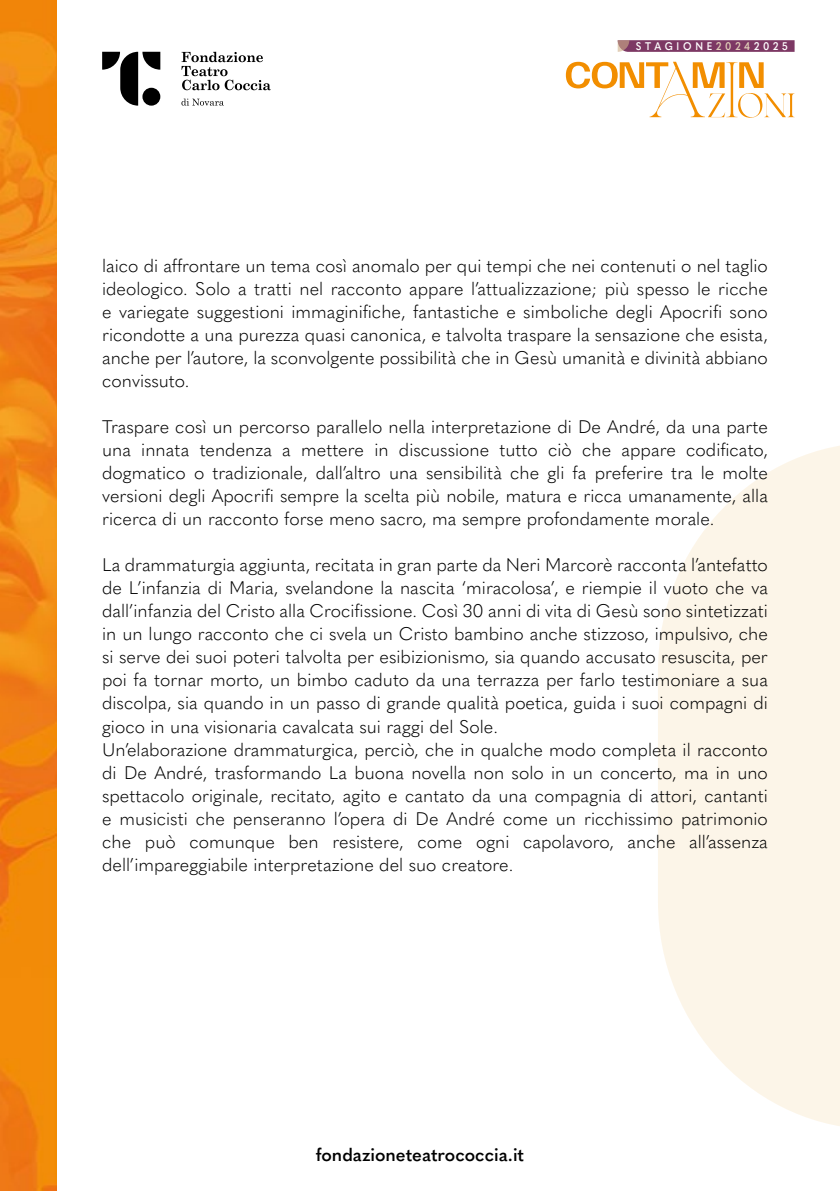
<style>
.page{position:relative;width:840px;height:1191px;background:#fff}
.page>*{position:absolute;margin:0;border:0;box-sizing:border-box;transform-origin:0 0}
.t1{font:300 18px/23px "Quasimoda";color:#000;text-align:justify}
.t2{font:600 18px "Quasimoda";color:#000}
.t3{font:600 11px "Quasimoda";letter-spacing:.38em;color:#fff;scale:.9 1}
.s1{color:#e1cfb8}
</style>
<div class="page">
<svg style="left:658px;top:446px;width:181px;height:680px;fill:#fcf5e8"></svg>
<img style="left:0;top:0;width:57px;height:1191px">
<svg style="left:565px;top:62px;width:229px;height:56px"></svg>
<svg style="left:617px;top:40px;width:177px;height:12px;background:#84436b"></svg>
<svg style="left:102px;top:52px;width:58px;height:54px"></svg>
<div style="left:142px;top:88px;width:18px;height:18px;background:#000;border-radius:50%"></div>
<svg style="left:181px;top:99px;width:43px;height:7px"></svg>
<svg style="left:181px;top:52px;width:89px;height:38px"></svg>
<p class="t3" style="left:635px;top:38px;width:170px">STAGIONE<span class="s1">2024</span>2025</p>
<p class="t1" style="left:102px;top:253px;width:667px">laico di affrontare un tema così anomalo per qui tempi che nei contenuti o nel taglio ideologico. Solo a tratti nel racconto appare l’attualizzazione; più spesso le ricche e variegate suggestioni immaginifiche, fantastiche e simboliche degli Apocrifi sono ricondotte a una purezza quasi canonica, e talvolta traspare la sensazione che esista, anche per l’autore, la sconvolgente possibilità che in Gesù umanità e divinità abbiano convissuto.</p>
<p class="t1" style="left:102px;top:414px;width:667px">Traspare così un percorso parallelo nella interpretazione di De André, da una parte una innata tendenza a mettere in discussione tutto ciò che appare codificato, dogmatico o tradizionale, dall’altro una sensibilità che gli fa preferire tra le molte versioni degli Apocrifi sempre la scelta più nobile, matura e ricca umanamente, alla ricerca di un racconto forse meno sacro, ma sempre profondamente morale.</p>
<p class="t1" style="left:102px;top:552px;width:667px;text-align:left">La drammaturgia aggiunta, recitata in gran parte da Neri Marcorè racconta l’antefatto de L’infanzia di Maria, svelandone la nascita ‘miracolosa’, e riempie il vuoto che va dall’infanzia del Cristo alla Crocifissione. Così 30 anni di vita di Gesù sono sintetizzati in un lungo racconto che ci svela un Cristo bambino anche stizzoso, impulsivo, che si serve dei suoi poteri talvolta per esibizionismo, sia quando accusato resuscita, per poi fa tornar morto, un bimbo caduto da una terrazza per farlo testimoniare a sua discolpa, sia quando in un passo di grande qualità poetica, guida i suoi compagni di gioco in una visionaria cavalcata sui raggi del Sole.<br>Un’elaborazione drammaturgica, perciò, che in qualche modo completa il racconto di De André, trasformando La buona novella non solo in un concerto, ma in uno spettacolo originale, recitato, agito e cantato da una compagnia di attori, cantanti e musicisti che penseranno l’opera di De André come un ricchissimo patrimonio che può comunque ben resistere, come ogni capolavoro, anche all’assenza dell’impareggiabile interpretazione del suo creatore.</p>
<p class="t2" style="left:315px;top:1140px;width:210px">fondazioneteatrococcia.it</p>
</div>
